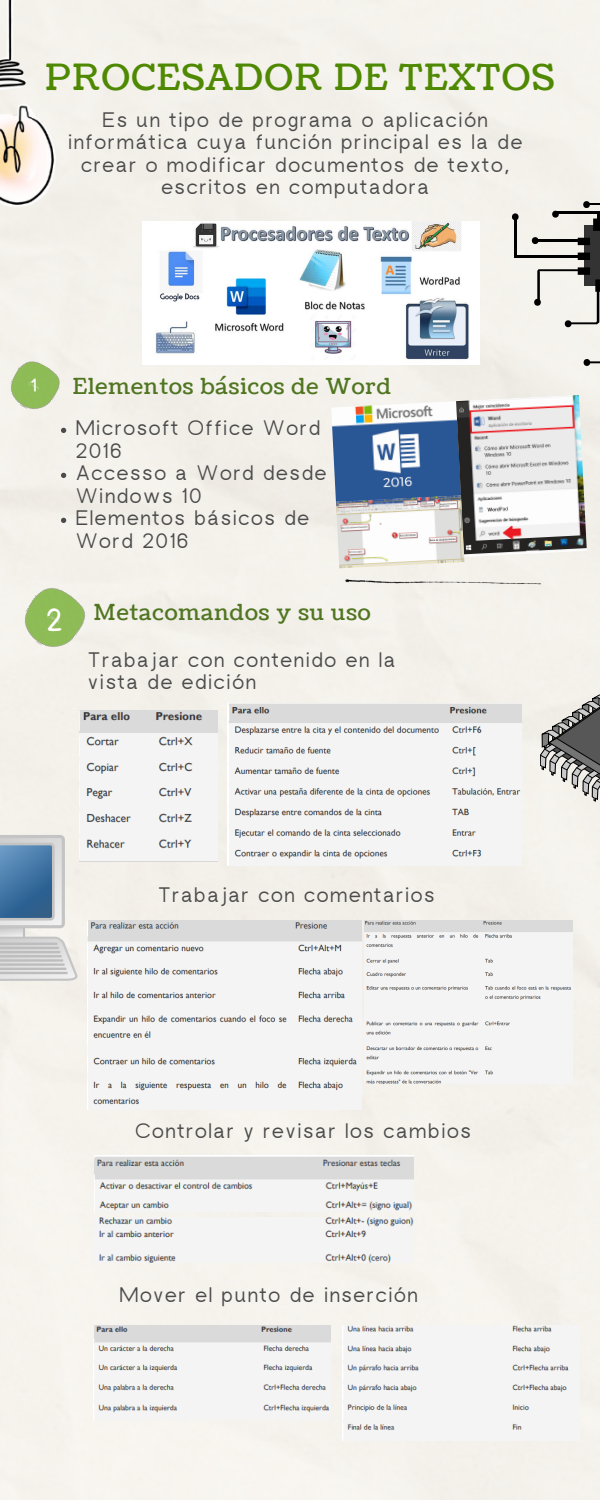
<style>
.page{position:relative;width:600px;height:1500px;background:#f5f2ec}
.page>*{position:absolute;margin:0;border:0;box-sizing:border-box;transform-origin:0 0}
.t1{font:36px "Coustard";letter-spacing:.04em;color:#4e8901}
.t2{font:22px "Coustard";letter-spacing:.04em;color:#517622}
.t3{font:21px/22.5px "rugratssans";letter-spacing:.075em;color:#4b4b4b}
</style>
<div class="page">
<img style="left:0;top:0;width:60px;height:483px">
<svg style="left:61px;top:428px;width:5px;height:5px"></svg>
<svg style="left:61px;top:473px;width:5px;height:5px"></svg>
<svg style="left:61px;top:518px;width:5px;height:5px"></svg>
<img style="left:3px;top:355px;width:62px;height:63px">
<img style="left:15px;top:580px;width:77px;height:78px">
<img style="left:346px;top:580px;width:194px;height:6px">
<img style="left:143px;top:222px;width:337px;height:143px">
<img style="left:331px;top:401px;width:125px;height:101px">
<img style="left:456px;top:395px;width:131px;height:162px">
<img style="left:336px;top:495px;width:128px;height:73px">
<img style="left:79px;top:710px;width:139px;height:152px">
<img style="left:227px;top:704px;width:294px;height:162px">
<img style="left:88px;top:921px;width:274px;height:189px">
<img style="left:365px;top:921px;width:207px;height:163px">
<img style="left:95px;top:1156px;width:318px;height:55px">
<img style="left:95px;top:1217px;width:319px;height:15px">
<img style="left:95px;top:1230px;width:318px;height:33px">
<img style="left:94px;top:1325px;width:237px;height:95px">
<img style="left:342px;top:1325px;width:237px;height:115px">
<svg style="left:540px;top:677px;width:60px;height:125px;background:#adaba8"></svg>
<svg style="left:0;top:832px;width:79px;height:149px;background:#a9b9c7"></svg>
<hr style="left:517px;top:255px;width:66px;height:3px;background:#000">
<hr style="left:514px;top:216px;width:3px;height:42px;background:#000">
<svg style="left:511px;top:213px;width:9px;height:7px"></svg>
<svg style="left:531px;top:201px;width:69px;height:165px;background:#cac8c3"></svg>
<svg style="left:47px;top:608px;width:15px;height:23px"></svg>
<svg style="left:31px;top:378px;width:5px;height:13px"></svg>
<h1 class="t1" style="left:45px;top:54px;width:511px">PROCESADOR DE TEXTOS</h1>
<p class="t3" style="left:68px;top:110px;width:456px;text-align:center">Es un tipo de programa o aplicación informática cuya función principal es la de crear o modificar documentos de texto, escritos en computadora</p>
<p class="t2" style="left:73px;top:371px;width:319px">Elementos básicos de Word</p>
<p class="t3" style="left:76px;top:419px;width:252px">Microsoft Office Word<br>2016<br>Accesso a Word desde<br>Windows 10<br>Elementos básicos de<br>Word 2016</p>
<p class="t2" style="left:94px;top:597px;width:278px">Metacomandos y su uso</p>
<p class="t3" style="left:88px;top:650px;width:309px">Trabajar con contenido en la vista de edición</p>
<p class="t3" style="left:158px;top:885px;width:278px">Trabajar con comentarios</p>
<p class="t3" style="left:136px;top:1121px;width:337px">Controlar y revisar los cambios</p>
<p class="t3" style="left:119px;top:1285px;width:300px">Mover el punto de inserción</p>
</div>
